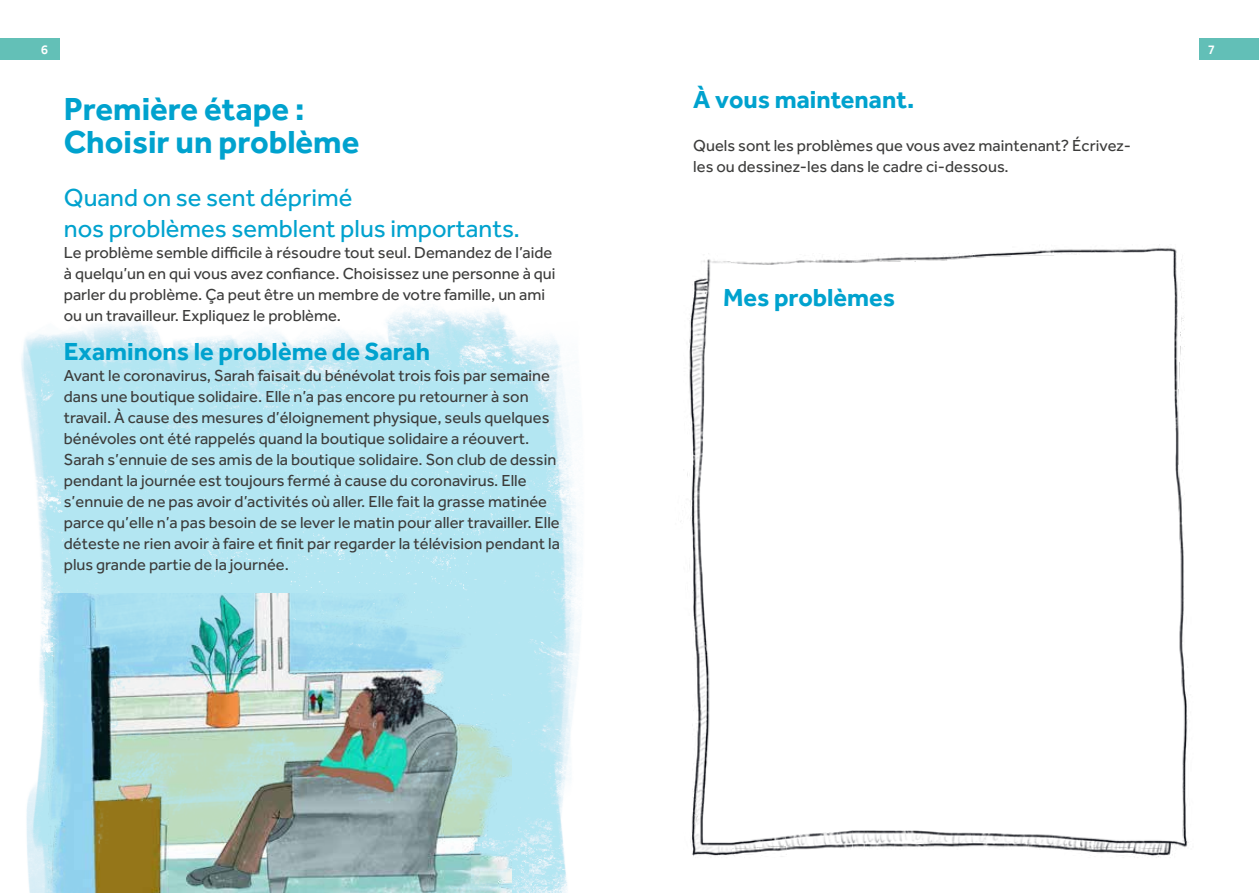
<style>
.page{position:relative;width:1259px;height:893px;background:#fff}
.page>*{position:absolute;margin:0;border:0;box-sizing:border-box;transform-origin:0 0}
.t1{font:700 33px/33px "Effra";color:#00a2ce}
.t2{font:25.5px/31.5px "Effra";color:#00a2ce}
.t3{font:700 25.5px "Effra";color:#00a2ce}
.t4{font:16.5px/21px "Effra";color:#3c3c3b}
.t5{font:500 13.5px "Effra";color:#fff}
</style>
<div class="page">
<img style="left:687px;top:244px;width:502px;height:614px">
<img style="left:21px;top:307px;width:559px;height:586px">
<img style="left:48px;top:594px;width:464px;height:299px">
<div style="left:0;top:38px;width:60px;height:22px;background:#63c0b7"></div>
<div style="left:1199px;top:38px;width:60px;height:22px;background:#62bfb7"></div>
<p class="t5" style="left:41px;top:41px;width:9px">6</p>
<p class="t5" style="left:1208px;top:41px;width:9px">7</p>
<h1 class="t1" style="left:64px;top:92px;width:297px">Première étape :<br>Choisir un problème</h1>
<h2 class="t2" style="left:64px;top:181px;width:458px">Quand on se sent déprimé<br>nos problèmes semblent plus importants.</h2>
<p class="t4" style="left:64px;top:242px;width:493px">Le problème semble difficile à résoudre tout seul. Demandez de l’aide à quelqu’un en qui vous avez confiance. Choisissez une personne à qui parler du problème. Ça peut être un membre de votre famille, un ami ou un travailleur. Expliquez le problème.</p>
<h2 class="t3" style="left:64px;top:336px;width:368px">Examinons le problème de Sarah</h2>
<p class="t4" style="left:64px;top:365px;width:498px">Avant le coronavirus, Sarah faisait du bénévolat trois fois par semaine dans une boutique solidaire. Elle n’a pas encore pu retourner à son travail. À cause des mesures d’éloignement physique, seuls quelques bénévoles ont été rappelés quand la boutique solidaire a réouvert.<br>Sarah s’ennuie de ses amis de la boutique solidaire. Son club de dessin pendant la journée est toujours fermé à cause du coronavirus. Elle s’ennuie de ne pas avoir d’activités où aller. Elle fait la grasse matinée parce qu’elle n’a pas besoin de se lever le matin pour aller travailler. Elle déteste ne rien avoir à faire et finit par regarder la télévision pendant la plus grande partie de la journée.</p>
<h2 class="t3" style="left:693px;top:84px;width:222px">À vous maintenant.</h2>
<p class="t4" style="left:693px;top:134px;width:439px">Quels sont les problèmes que vous avez maintenant? Écrivez&shy;les ou dessinez-les dans le cadre ci-dessous.</p>
<h2 class="t3" style="left:723px;top:282px;width:174px">Mes problèmes</h2>
</div>
